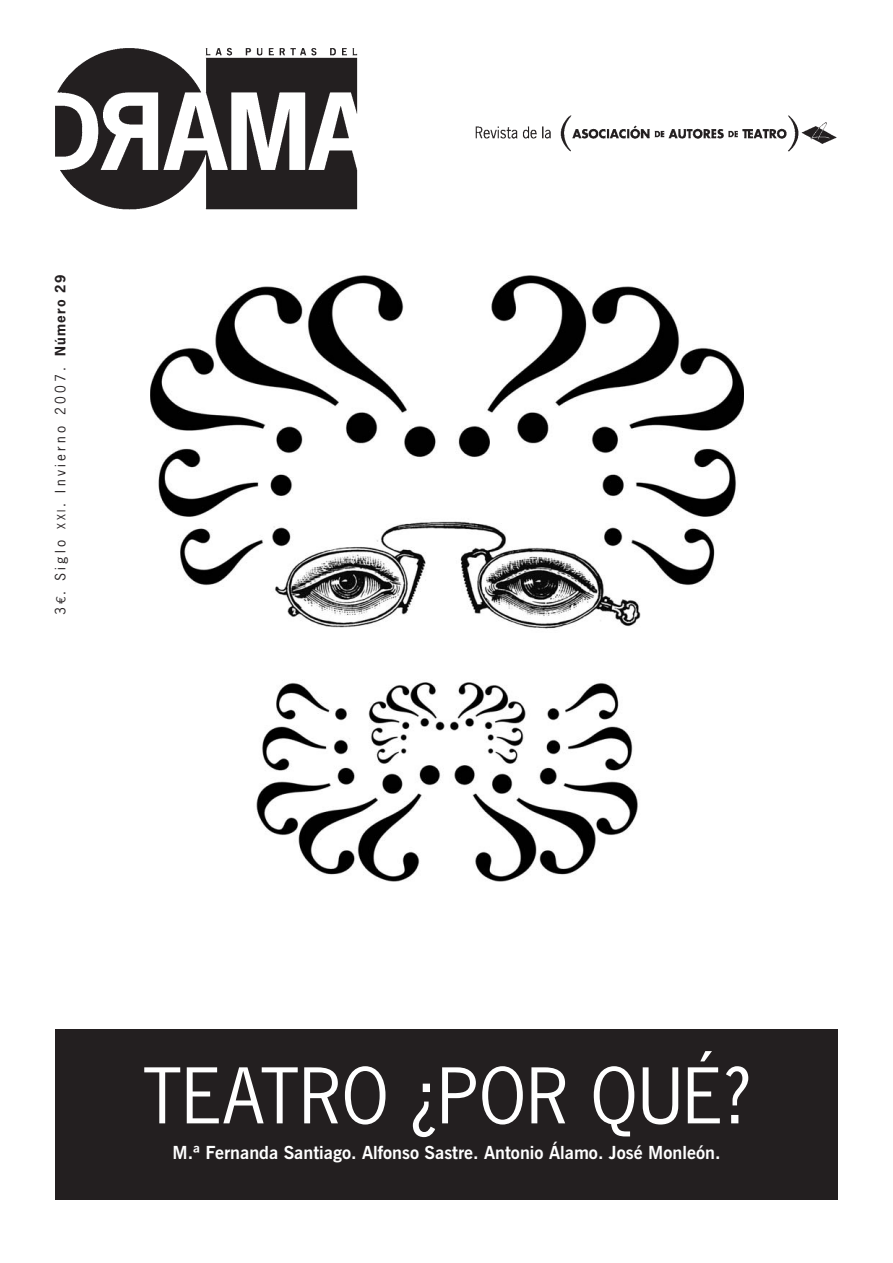
<style>
.page{position:relative;width:893px;height:1263px;background:#fff}
.page>*{position:absolute;margin:0;border:0;box-sizing:border-box;transform-origin:0 0}
.t1{font:72px "News Gothic";letter-spacing:.01em;color:#fff}
.t2{font:700 18px "News Gothic BT";color:#fff}
.t3{font:13.5px "News Gothic";letter-spacing:.25em;color:#231f20}
.s1{font-family:"Euro Mono"}
.s2{font-size:10.8px}
.s3{font-weight:700}
</style>
<div class="page">
<img style="left:150px;top:276px;width:593px;height:605px">
<div style="left:55px;top:1029px;width:783px;height:170px;background:#231f20"></div>
<img style="left:55px;top:47px;width:303px;height:163px">
<svg style="left:475px;top:115px;width:362px;height:37px"></svg>
<p class="t3" style="left:55px;top:615px;width:342px;rotate:-90deg">3 <span class="s1">€</span>. Siglo <span class="s2">XXI</span>. Invierno 2007. <span class="s3">Número 29</span></p>
<h1 class="t1" style="left:143px;top:1067px;width:608px">TEATRO ¿POR QUÉ?</h1>
<p class="t2" style="left:173px;top:1146px;width:549px">M.ª Fernanda Santiago. Alfonso Sastre. Antonio Álamo. José Monleón.</p>
</div>
